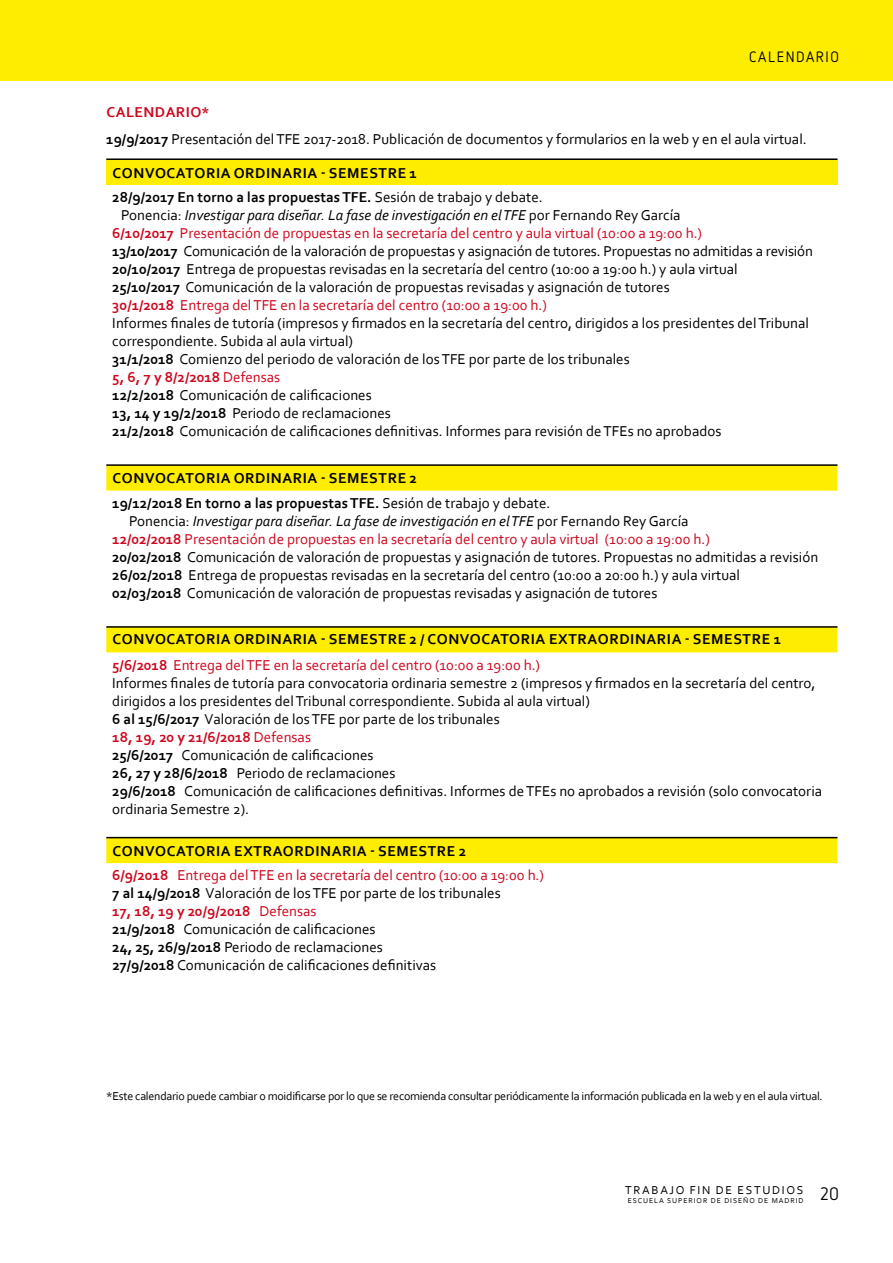
<style>
.page{position:relative;width:893px;height:1263px;background:#fff}
.page>*{position:absolute;margin:0;border:0;box-sizing:border-box;transform-origin:0 0}
.t1{font:18px "Netto OT";color:#000}
.t2{font:15px/18px "Corbel";color:#000}
.t3{font:700 15px/24.3px "Corbel";letter-spacing:.04em;color:#000}
.t4{font:15px/24.3px "Corbel";color:#cd071e}
.t5{font:15px "Netto OT";letter-spacing:.11em;color:#000}
.t6{font:12px "Corbel";letter-spacing:-.02em;color:#000}
.t7{font:12px "Corbel";letter-spacing:.14em;color:#000}
.t8{font:7.5px "Corbel";letter-spacing:.125em;color:#000}
.s1{font-weight:700;color:#cd071e}
.s2{font-weight:700}
.s3{font-weight:400}
.s4{font-style:italic}
.s5{color:#cd071e}
.s6{font-weight:400;color:#cd071e}
.s7{font-weight:700;color:#000}
</style>
<div class="page">
<div style="left:0;top:0;width:893px;height:81px;background:#ffed00"></div>
<div style="left:106px;top:159px;width:731px;height:26px;background:#ffed00"></div>
<svg style="left:106px;top:466px;width:731px;height:397px"></svg>
<hr style="left:106px;top:158px;width:731px;height:2px;background:#000">
<hr style="left:106px;top:464px;width:731px;height:2px;background:#000">
<hr style="left:106px;top:626px;width:731px;height:2px;background:#000">
<hr style="left:106px;top:837px;width:731px;height:1px;background:#000">
<p class="t5" style="left:749px;top:47px;width:91px">CALENDARIO</p>
<p class="t2" style="left:106px;top:99px;width:702px;line-height:26.5px"><span class="s1">CALENDARIO*<br></span><span class="s2">19/9/2017</span> Presentación del TFE 2017-2018. Publicación de documentos y formularios en la web y en el aula virtual.</p>
<p class="t3" style="left:112px;top:160px;width:432px">CONVOCATORIA ORDINARIA - SEMESTRE 1<br>28/9/2017 EN TORNO A LAS PROPUESTAS TFE. <span class="s3">Sesión de trabajo y debate.</span></p>
<p class="t2" style="left:112px;top:206px;width:702px;text-indent:9px">Ponencia: <span class="s4">Investigar para diseñar. La fase de investigación en el TFE</span> por Fernando Rey García<br><span class="s1">6/10/2017</span> <span class="s5">Presentación de propuestas en la secretaría del centro y aula virtual (10:00 a 19:00 h.)<br></span><span class="s2">13/10/2017</span> Comunicación de la valoración de propuestas y asignación de tutores. Propuestas no admitidas a revisión <span class="s2">20/10/2017</span> Entrega de propuestas revisadas en la secretaría del centro (10:00 a 19:00 h.) y aula virtual<br><span class="s2">25/10/2017</span> Comunicación de la valoración de propuestas revisadas y asignación de tutores<br><span class="s1">30/1/2018</span> <span class="s5">Entrega del TFE en la secretaría del centro (10:00 a 19:00 h.)<br></span>Informes finales de tutoría (impresos y firmados en la secretaría del centro, dirigidos a los presidentes del Tribunal correspondiente. Subida al aula virtual)<br><span class="s2">31/1/2018</span> Comienzo del periodo de valoración de los TFE</p>
<p class="t2" style="left:469px;top:350px;width:162px">por parte de los tribunales</p>
<p class="t2" style="left:112px;top:368px;width:611px"><span class="s1">5, 6, 7 Y 8/2/2018</span> <span class="s5">Defensas<br></span><span class="s2">12/2/2018</span> Comunicación de calificaciones<br><span class="s2">13, 14 Y 19/2/2018</span> Periodo de reclamaciones<br><span class="s2">21/2/2018</span> Comunicación de calificaciones definitivas. Informes para revisión de TFEs no aprobados</p>
<p class="t3" style="left:112px;top:466px;width:440px">CONVOCATORIA ORDINARIA - SEMESTRE 2<br>19/12/2018 EN TORNO A LAS PROPUESTAS TFE. <span class="s3">Sesión de trabajo y debate.</span></p>
<p class="t2" style="left:112px;top:511px;width:707px;text-indent:17px">Ponencia: <span class="s4">Investigar para diseñar. La fase de investigación en el TFE</span> por Fernando Rey García<br><span class="s1">12/02/2018</span> <span class="s5">Presentación de propuestas en la secretaría del centro y aula virtual (10:00 a 19:00 h.)<br></span><span class="s2">20/02/2018</span> Comunicación de valoración de propuestas y asignación de tutores. Propuestas no admitidas a revisión <span class="s2">26/02/2018</span> Entrega de propuestas revisadas en la secretaría del centro (10:00 a 20:00 h.) y aula virtual<br><span class="s2">02/03/2018</span> Comunicación de valoración de propuestas revisadas y asignación de tutores</p>
<p class="t3" style="left:112px;top:626px;width:670px;line-height:25.5px">CONVOCATORIA ORDINARIA - SEMESTRE 2 / CONVOCATORIA EXTRAORDINARIA - SEMESTRE 1<br><span class="s5">5/6/2018</span> <span class="s6">Entrega del TFE en la secretaría del centro (10:00 a 19:00 h.)</span></p>
<p class="t2" style="left:112px;top:673px;width:705px">Informes finales de tutoría para convocatoria ordinaria semestre 2 (impresos y firmados en la secretaría del centro, dirigidos a los presidentes del Tribunal correspondiente. Subida al aula virtual)<br><span class="s2">6 AL 15/6/2017</span> Valoración de los TFE</p>
<p class="t2" style="left:339px;top:709px;width:162px">por parte de los tribunales</p>
<p class="t2" style="left:112px;top:727px;width:711px"><span class="s1">18, 19, 20 Y 21/6/2018</span> <span class="s5">Defensas<br></span><span class="s2">25/6/2017</span> Comunicación de calificaciones<br><span class="s2">26, 27 Y 28/6/2018</span> Periodo de reclamaciones<br><span class="s2">29/6/2018</span> Comunicación de calificaciones definitivas. Informes de TFEs no aprobados a revisión (solo convocatoria ordinaria Semestre 2).</p>
<p class="t4" style="left:112px;top:838px;width:433px"><span class="s7">CONVOCATORIA EXTRAORDINARIA - SEMESTRE 2<br></span><span class="s2">6/9/2018</span> Entrega del TFE en la secretaría del centro (10:00 a 19:00 h.)</p>
<p class="t2" style="left:112px;top:884px;width:210px"><span class="s2">7 AL 14/9/2018</span> Valoración de los TFE</p>
<p class="t2" style="left:340px;top:884px;width:162px">por parte de los tribunales</p>
<p class="t2" style="left:112px;top:902px;width:325px"><span class="s1">17, 18, 19 Y 20/9/2018</span> <span class="s5">Defensas<br></span><span class="s2">21/9/2018</span> Comunicación de calificaciones<br><span class="s2">24, 25, 26/9/2018</span> Periodo de reclamaciones <span class="s2">27/9/2018</span> Comunicación de calificaciones definitivas</p>
<p class="t6" style="left:106px;top:1088px;width:718px">*Este calendario puede cambiar o moidificarse por lo que se recomienda consultar periódicamente la información publicada en la web y en el aula virtual.</p>
<p class="t7" style="left:625px;top:1183px;width:180px">trabajo fin de estudios</p>
<p class="t8" style="left:628px;top:1196px;width:62px">ESCUELASU PERIOR</p>
<p class="t8" style="left:711px;top:1196px;width:19px">DE DISE</p>
<p class="t8" style="left:743px;top:1196px;width:42px">ÑO DE MADRID</p>
<p class="t1" style="left:821px;top:1183px;width:20px">20</p>
</div>
